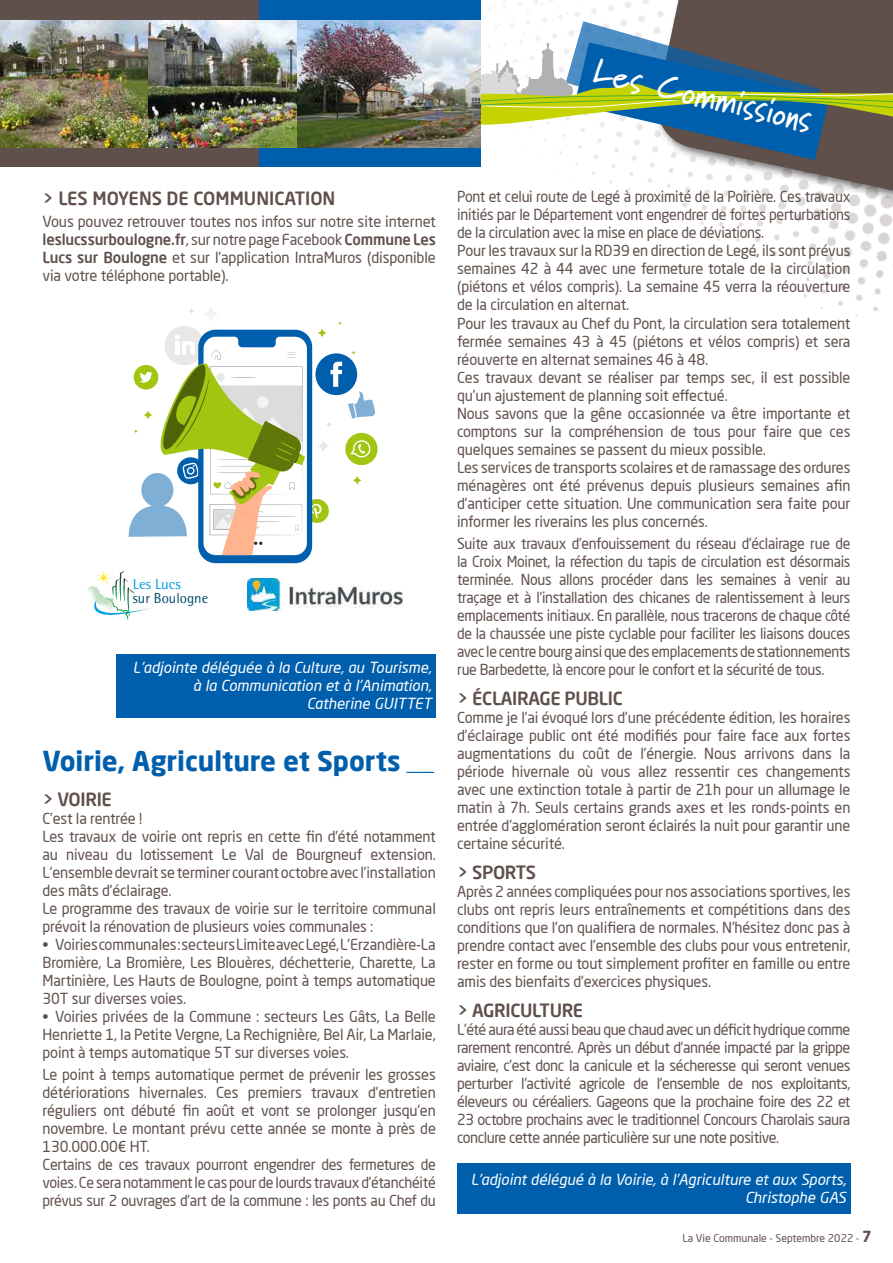
<style>
.page{position:relative;width:893px;height:1263px;background:#fff}
.page>*{position:absolute;margin:0;border:0;box-sizing:border-box;transform-origin:0 0}
.t1{font:700 33px "A23 Script";color:#fff}
.t2{font:700 27px "Neo Sans Pro";color:#005fac}
.t3{font:500 18px "Neo Sans Pro";letter-spacing:-.02em;color:#60504c}
.t4{font:500 18px "Neo Sans Pro";color:#60504c}
.t5{font:15px/18px "Neo Sans Pro";letter-spacing:-.01em;color:#60504c;text-align:justify}
.t6{font:15px/18px "Neo Sans Pro";letter-spacing:-.01em;color:#60504c;scale:.95 1}
.t7{font:15px/18px "Neo Sans Pro";letter-spacing:-.01em;color:#60504c;text-align:justify;scale:.94 1}
.t8{font:15px/18px "Neo Sans Pro";letter-spacing:-.01em;color:#60504c;text-align:justify;scale:.96 1}
.t9{font:italic 15px/18px "Neo Sans Pro";color:#fff;text-align:right}
.t10{font:14.55px "Rotis Semi Sans";color:#004c6f}
.t11{font:14.55px "Rotis Semi Sans";color:#009ee2}
.t12{font:10.5px "Neo Sans Pro";color:#60504c}
.s1{font-weight:500}
.s2{font-weight:400;font-size:18px}
.s3{font-weight:700;font-size:15px}
</style>
<div class="page">
<img style="left:480px;top:0;width:413px;height:322px">
<div style="left:0;top:0;width:259px;height:167px;background:#60504c"></div>
<div style="left:259px;top:0;width:221px;height:167px;background:#005fac"></div>
<div style="left:653px;top:0;width:240px;height:208px;background:#000;opacity:.55"></div>
<svg style="left:653px;top:0;width:240px;height:196px"></svg>
<svg style="left:480px;top:21px;width:413px;height:139px"></svg>
<img style="left:0;top:20px;width:148px;height:128px">
<img style="left:148px;top:20px;width:149px;height:128px">
<img style="left:297px;top:20px;width:183px;height:128px">
<div style="left:198px;top:330px;width:114px;height:233px;background:#005fac;border-radius:17px"></div>
<svg style="left:129px;top:308px;width:249px;height:247px"></svg>
<div style="left:117px;top:654px;width:319px;height:63px;background:#005fac"></div>
<div style="left:457px;top:1163px;width:393px;height:51px;background:#005fac"></div>
<svg style="left:87px;top:570px;width:64px;height:50px"></svg>
<img style="left:248px;top:578px;width:155px;height:33px">
<h1 class="t1" style="left:599px;top:51px;width:223px;rotate:13deg">Les Commissions</h1>
<p class="t4" style="left:43px;top:187px;width:294px">&gt; LES MOYENS DE COMMUNICATION</p>
<p class="t5" style="left:43px;top:212px;width:395px">Vous pouvez retrouver toutes nos infos sur notre site internet <span class="s1">leslucssurboulogne.fr</span>, sur notre page Facebook <span class="s1">Commune Les Lucs sur Boulogne</span> et sur l’application IntraMuros (disponible via votre téléphone portable).</p>
<p class="t11" style="left:133px;top:576px;width:49px">Les Lucs</p>
<p class="t10" style="left:133px;top:589px;width:77px">sur Boulogne</p>
<p class="t9" style="left:133px;top:659px;width:300px">L’adjointe déléguée à la Culture, au Tourisme, à la Communication et à l’Animation,<br>Catherine GUITTET</p>
<h2 class="t2" style="left:43px;top:744px;width:393px">Voirie, Agriculture et Sports <span class="s2">___</span></h2>
<p class="t3" style="left:43px;top:788px;width:71px">&gt; VOIRIE</p>
<p class="t5" style="left:43px;top:809px;width:395px;text-align:left">C’est la rentrée !<br>Les travaux de voirie ont repris en cette fin d’été notamment au niveau du lotissement Le Val de Bourgneuf extension.<br>L’ensemble devrait se terminer courant octobre avec l’installation des mâts d’éclairage.<br>Le programme des travaux de voirie sur le territoire communal prévoit la rénovation de plusieurs voies communales :</p>
<p class="t5" style="left:43px;top:935px;width:395px">• Voiries communales : secteurs Limite avec Legé, L’Erzandière-La Bromière, La Bromière, Les Blouères, déchetterie, Charette, La Martinière, Les Hauts de Boulogne, point à temps automatique 30T sur diverses voies.</p>
<p class="t5" style="left:43px;top:1007px;width:395px">• Voiries privées de la Commune : secteurs Les Gâts, La Belle Henriette 1, la Petite Vergne, La Rechignière, Bel Air, La Marlaie, point à temps automatique 5T sur diverses voies.</p>
<p class="t5" style="left:43px;top:1065px;width:395px;text-align:left">Le point à temps automatique permet de prévenir les grosses détériorations hivernales. Ces premiers travaux d’entretien réguliers ont débuté fin août et vont se prolonger jusqu’en novembre. Le montant prévu cette année se monte à près de 130.000.00€ HT.<br>Certains de ces travaux pourront engendrer des fermetures de voies. Ce sera notamment le cas pour de lourds travaux d’étanchéité prévus sur 2 ouvrages d’art de la commune : les ponts au Chef du</p>
<p class="t6" style="left:457px;top:188px;width:416px">Pont et celui route de Legé à proximité de la Poirière. Ces travaux initiés par le Département vont engendrer de fortes perturbations de la circulation avec la mise en place de déviations.<br>Pour les travaux sur la RD39 en direction de Legé, ils sont prévus semaines 42 à 44 avec une fermeture totale de la circulation (piétons et vélos compris). La semaine 45 verra la réouverture de la circulation en alternat.<br>Pour les travaux au Chef du Pont, la circulation sera totalement fermée semaines 43 à 45 (piétons et vélos compris) et sera réouverte en alternat semaines 46 à 48.<br>Ces travaux devant se réaliser par temps sec, il est possible qu’un ajustement de planning soit effectué.<br>Nous savons que la gêne occasionnée va être importante et comptons sur la compréhension de tous pour faire que ces quelques semaines se passent du mieux possible.<br>Les services de transports scolaires et de ramassage des ordures ménagères ont été prévenus depuis plusieurs semaines afin d’anticiper cette situation. Une communication sera faite pour informer les riverains les plus concernés.</p>
<p class="t7" style="left:457px;top:534px;width:420px">Suite aux travaux d’enfouissement du réseau d’éclairage rue de la Croix Moinet, la réfection du tapis de circulation est désormais terminée. Nous allons procéder dans les semaines à venir au traçage et à l’installation des chicanes de ralentissement à leurs emplacements initiaux. En parallèle, nous tracerons de chaque côté de la chaussée une piste cyclable pour faciliter les liaisons douces avec le centre bourg ainsi que des emplacements de stationnements rue Barbedette, là encore pour le confort et la sécurité de tous.</p>
<p class="t3" style="left:457px;top:687px;width:167px">&gt; ÉCLAIRAGE PUBLIC</p>
<p class="t5" style="left:457px;top:708px;width:395px">Comme je l’ai évoqué lors d’une précédente édition, les horaires d’éclairage public ont été modifiés pour faire face aux fortes augmentations du coût de l’énergie. Nous arrivons dans la période hivernale où vous allez ressentir ces changements avec une extinction totale à partir de 21h pour un allumage le matin à 7h. Seuls certains grands axes et les ronds-points en entrée d’agglomération seront éclairés la nuit pour garantir une certaine sécurité.</p>
<p class="t3" style="left:457px;top:861px;width:80px">&gt; SPORTS</p>
<p class="t5" style="left:457px;top:882px;width:395px">Après 2 années compliquées pour nos associations sportives, les clubs ont repris leurs entraînements et compétitions dans des conditions que l’on qualifiera de normales. N’hésitez donc pas à prendre contact avec l’ensemble des clubs pour vous entretenir, rester en forme ou tout simplement profiter en famille ou entre amis des bienfaits d’exercices physiques.</p>
<p class="t3" style="left:457px;top:999px;width:127px">&gt; AGRICULTURE</p>
<p class="t8" style="left:457px;top:1020px;width:411px">L’été aura été aussi beau que chaud avec un déficit hydrique comme rarement rencontré. Après un début d’année impacté par la grippe aviaire, c’est donc la canicule et la sécheresse qui seront venues perturber l’activité agricole de l’ensemble de nos exploitants, éleveurs ou céréaliers. Gageons que la prochaine foire des 22 et 23 octobre prochains avec le traditionnel Concours Charolais saura conclure cette année particulière sur une note positive.</p>
<p class="t9" style="left:471px;top:1170px;width:377px">L’adjoint délégué à la Voirie, à l’Agriculture et aux Sports,<br>Christophe GAS</p>
<p class="t12" style="left:682px;top:1231px;width:191px">La Vie Communale - Septembre 2022 - <span class="s3">7</span></p>
</div>
